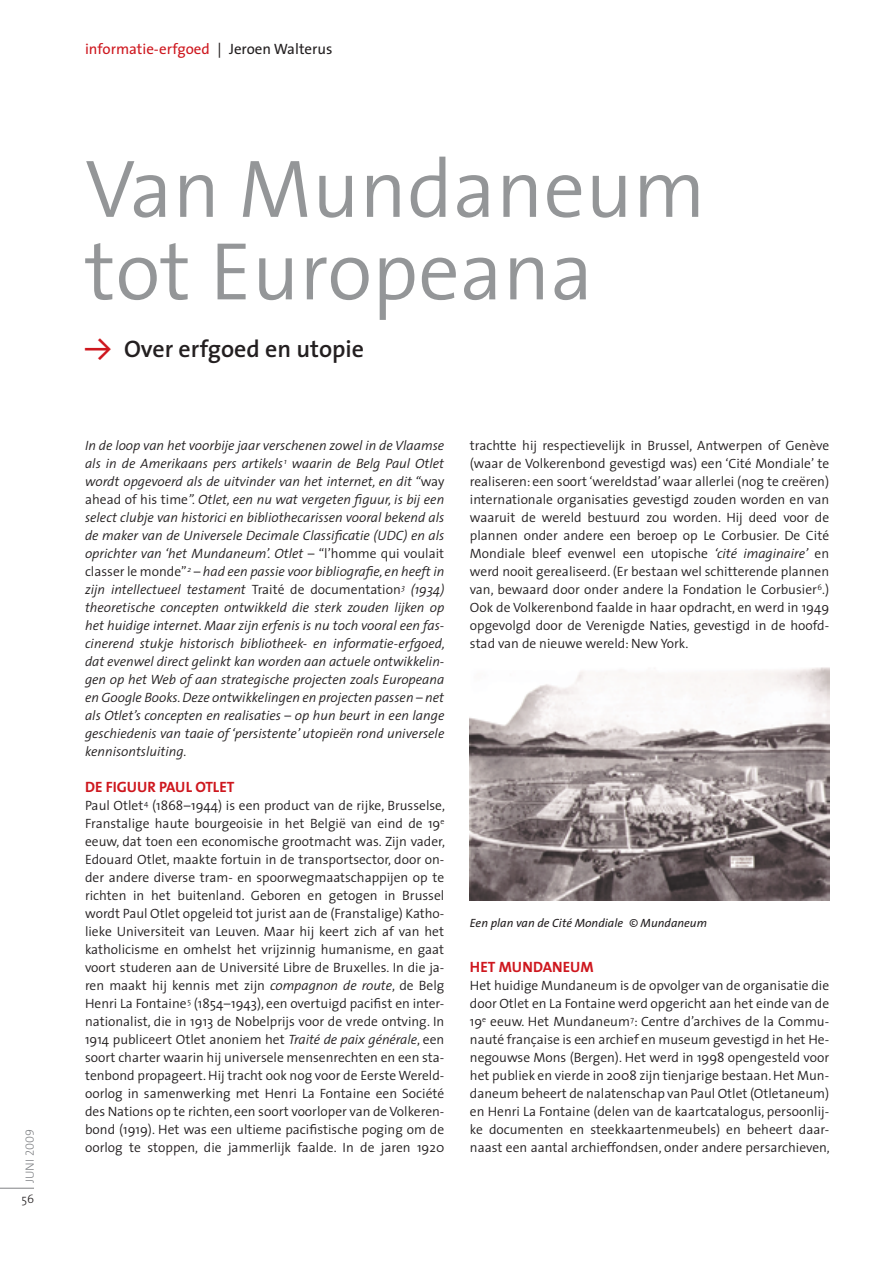
<style>
.page{position:relative;width:893px;height:1263px;background:#fff}
.page>*{position:absolute;margin:0;border:0;box-sizing:border-box;transform-origin:0 0}
.t1{font:300 82.5px/82.5px "The Sans";color:#949698}
.t2{font:600 24px "The Sans";color:#231f20}
.t3{font:15px "The Sans";color:#ce171e}
.t4{font:700 15px "The Sans";color:#ce171e}
.t5{font:300 13.5px/18px "The Sans";color:#231f20;text-align:justify}
.t6{font:italic 300 13.5px/18px "The Sans";color:#231f20;text-align:justify}
.t7{font:italic 12px "The Sans";color:#231f20}
.t8{font:12px "The Sans Light Caps";letter-spacing:.01em;color:#808285}
.t9{font:300 12px "The Sans";color:#231f20}
.s1{color:#231f20}
.s2{font-family:"The Sans Semi Bold Expert";font-weight:400;font-size:27px;color:#ce171e}
.s3{font-style:normal}
.s4{font-style:italic}
</style>
<div class="page">
<img style="left:470px;top:667px;width:359px;height:233px">
<hr style="left:0;top:1188px;width:34px;height:1px;background:#808285">
<p class="t8" style="left:20px;top:1183px;width:56px;rotate:-90deg">juni 2009</p>
<p class="t9" style="left:21px;top:1189px;width:14px">56</p>
<p class="t3" style="left:85px;top:36px;width:249px">informatie-erfgoed <span class="s1">| Jeroen Walterus</span></p>
<h1 class="t1" style="left:85px;top:145px;width:622px">Van Mundaneum tot Europeana</h1>
<h2 class="t2" style="left:85px;top:329px;width:281px"><span class="s2">Y</span> Over erfgoed en utopie</h2>
<p class="t6" style="left:85px;top:436px;width:361px">In de loop van het voorbije jaar verschenen zowel in de Vlaamse als in de Amerikaans pers artikels<sup>1</sup> waarin de Belg Paul Otlet wordt opgevoerd als de uitvinder van het internet, en dit “<span class="s3">way ahead of his time</span>”. Otlet, een nu wat vergeten figuur, is bij een select clubje van historici en bibliothecarissen vooral bekend als de maker van de Universele Decimale Classificatie (UDC) en als oprichter van ‘het Mundaneum’. Otlet – <span class="s3">“l’homme qui voulait classer le monde”</span><sup>2</sup> – had een passie voor bibliografie, en heeft in zijn intellectueel testament <span class="s3">Traité de documentation</span><sup>3</sup> (1934) theoretische concepten ontwikkeld die sterk zouden lijken op het huidige internet. Maar zijn erfenis is nu toch vooral een fas&shy;cinerend stukje historisch bibliotheek- en informatie-erfgoed, dat evenwel direct gelinkt kan worden aan actuele ontwikkelin&shy;gen op het Web of aan strategische projecten zoals Europeana en Google Books. Deze ontwikkelingen en projecten passen – net als Otlet’s concepten en realisaties – op hun beurt in een lange geschiedenis van taaie of ‘persistente’ utopieën rond universele kennisontsluiting.</p>
<p class="t4" style="left:85px;top:774px;width:151px">DE FIGUUR PAUL OTLET</p>
<p class="t5" style="left:85px;top:796px;width:361px">Paul Otlet<sup>4</sup> (1868–1944) is een product van de rijke, Brusselse, Franstalige haute bourgeoisie in het België van eind de 19<sup>e </sup>eeuw, dat toen een economische grootmacht was. Zijn vader, Edouard Otlet, maakte fortuin in de transportsector, door on&shy;der andere diverse tram- en spoorwegmaatschappijen op te richten in het buitenland. Geboren en getogen in Brussel wordt Paul Otlet opgeleid tot jurist aan de (Franstalige) Katho&shy;lieke Universiteit van Leuven. Maar hij keert zich af van het katholicisme en omhelst het vrijzinnig humanisme, en gaat voort studeren aan de Université Libre de Bruxelles. In die ja&shy;ren maakt hij kennis met zijn <span class="s4">compagnon de route</span>, de Belg Henri La Fontaine<sup>5</sup> (1854–1943), een overtuigd pacifist en inter&shy;nationalist, die in 1913 de Nobelprijs voor de vrede ontving. In 1914 publiceert Otlet anoniem het <span class="s4">Traité de paix générale</span>, een soort charter waarin hij universele mensenrechten en een sta&shy;tenbond propageert. Hij tracht ook nog voor de Eerste Wereld&shy;oorlog in samenwerking met Henri La Fontaine een Société des Nations op te richten, een soort voorloper van de Volkeren&shy;bond (1919). Het was een ultieme pacifistische poging om de oorlog te stoppen, die jammerlijk faalde. In de jaren 1920</p>
<p class="t5" style="left:470px;top:436px;width:361px">trachtte hij respectievelijk in Brussel, Antwerpen of Genève (waar de Volkerenbond gevestigd was) een ‘Cité Mondiale’ te realiseren: een soort ‘wereldstad’ waar allerlei (nog te creëren) internationale organisaties gevestigd zouden worden en van waaruit de wereld bestuurd zou worden. Hij deed voor de plannen onder andere een beroep op Le Corbusier. De Cité Mondiale bleef evenwel een utopische <span class="s4">‘cité imaginaire’</span> en werd nooit gerealiseerd. (Er bestaan wel schitterende plannen van, bewaard door onder andere la Fondation le Corbusier<sup>6</sup>.)<br>Ook de Volkerenbond faalde in haar opdracht, en werd in 1949 opgevolgd door de Verenigde Naties, gevestigd in de hoofd&shy;stad van de nieuwe wereld: New York.</p>
<p class="t7" style="left:470px;top:913px;width:239px">Een plan van de Cité Mondiale © Mundaneum</p>
<p class="t4" style="left:470px;top:954px;width:124px">HET MUNDANEUM</p>
<p class="t5" style="left:470px;top:976px;width:361px">Het huidige Mundaneum is de opvolger van de organisatie die door Otlet en La Fontaine werd opgericht aan het einde van de 19<sup>e</sup> eeuw. Het Mundaneum<sup>7</sup>: Centre d’archives de la Commu&shy;nauté française is een archief en museum gevestigd in het He&shy;negouwse Mons (Bergen). Het werd in 1998 opengesteld voor het publiek en vierde in 2008 zijn tienjarige bestaan. Het Mun&shy;daneum beheert de nalatenschap van Paul Otlet (Otletaneum) en Henri La Fontaine (delen van de kaartcatalogus, persoonlij&shy;ke documenten en steekkaartenmeubels) en beheert daar&shy;naast een aantal archieffondsen, onder andere persarchieven,</p>
</div>
